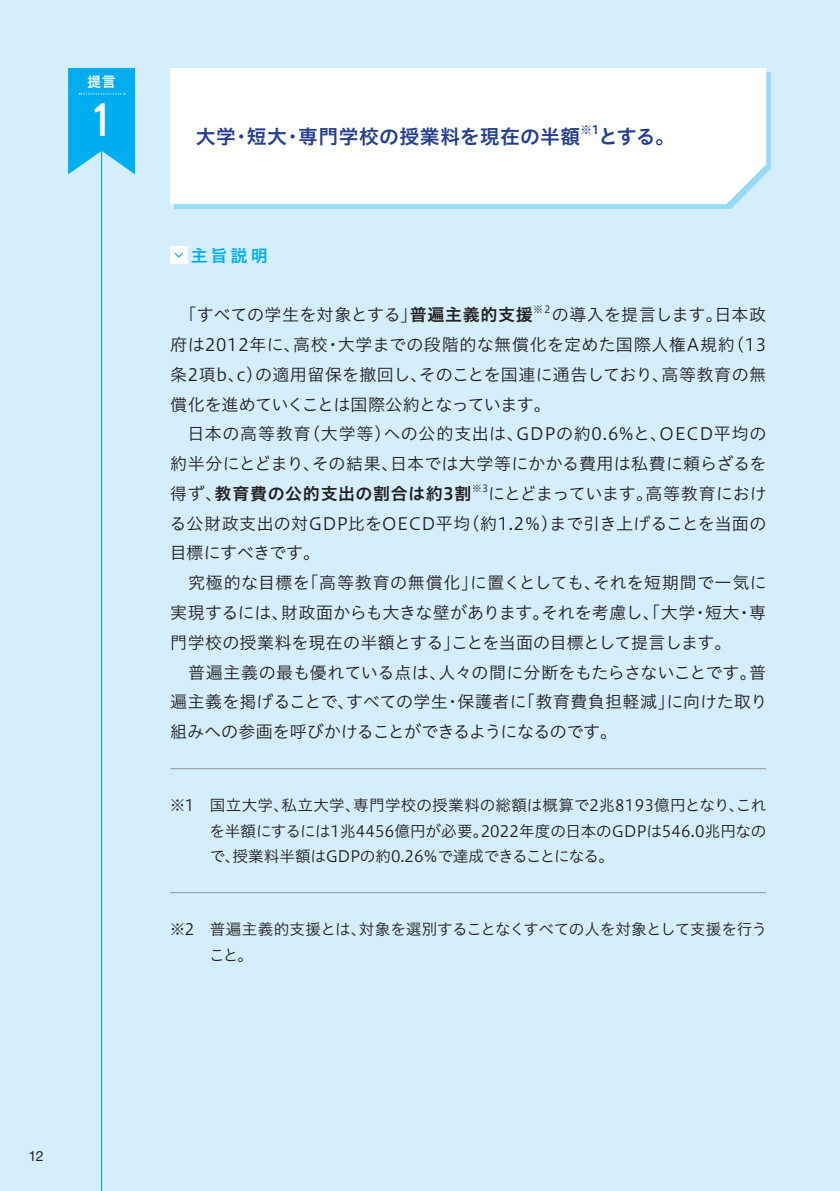
<style>
.page{position:relative;width:840px;height:1191px;background:#fff}
.page>*{position:absolute;margin:0;border:0;box-sizing:border-box;transform-origin:0 0}
.t1{font:500 48.2px "Brandon Grotesque";color:#fff}
.t2{font:19.8px "Hiragino UD Sans Std N W6";letter-spacing:.025em;color:#253f8e}
.t3{font:17px/29.8px "Hiragino UD Sans Std N W3";letter-spacing:.01em;color:#231f20}
.t4{font:17px "Hiragino UD Sans Std N W6";letter-spacing:.035em;color:#231f20}
.t5{font:17px "Hiragino UD Sans Std N W6";color:#00aeef}
.t6{font:15.6px/25.6px "Hiragino UD Sans Std N W3";letter-spacing:-.01em;color:#231f20;text-align:justify}
.t7{font:14.2px "Hiragino UD Sans Std N W6";color:#fff}
.t8{font:14.2px "Helvetica Neue";color:#231f20}
.t9{font:11.6px "Hiragino UD Sans Std N W6";color:#253f8e}
.t10{font:10px "Hiragino UD Sans Std N W3";color:#231f20}
.s1{font-family:"Hiragino UD Sans Std N W6"}
.s2{font-family:"Hiragino UD Sans Std N W3"}
</style>
<div class="page">
<div style="left:0;top:0;width:839px;height:1191px;background:#d4effb"></div>
<div style="left:174px;top:72px;width:595px;height:136px;background:#00aeef;opacity:.3"></div>
<div style="left:170px;top:68px;width:595px;height:136px;background:#fff"></div>
<div style="left:170px;top:247px;width:17px;height:17px;background:#fff"></div>
<svg style="left:174px;top:253px;width:9px;height:5px"></svg>
<svg style="left:68px;top:68px;width:67px;height:106px;background:#17b5f0"></svg>
<hr style="left:101px;top:146px;width:1px;height:1045px;background:#00aeef">
<hr style="left:170px;top:768px;width:595px;height:1px;background:#939598">
<hr style="left:170px;top:892px;width:595px;height:1px;background:#939598">
<p class="t7" style="left:87px;top:71px;width:30px">提言</p>
<h1 class="t1" style="left:93px;top:86px;width:18px">1</h1>
<p class="t2" style="left:196px;top:121px;width:386px">大学・短大・専門学校の授業料を現在の半額</p>
<p class="t9" style="left:580px;top:121px;width:20px">※1</p>
<p class="t2" style="left:597px;top:121px;width:78px">とする。</p>
<p class="t5" style="left:190px;top:242px;width:79px">主旨説明</p>
<p class="t3" style="left:170px;top:299px;width:364px">　「すべての学生を対象とする」<span class="s1">普遍主義的支援</span></p>
<p class="t10" style="left:533px;top:301px;width:21px">※２</p>
<p class="t3" style="left:170px;top:299px;width:597px;text-indent:381px">の導入を提言します。日本政府は2012年に、高校・大学までの段階的な無償化を定めた国際人権A規約（13条2項b、c）の適用留保を撤回し、そのことを国連に通告しており、高等教育の無償化を進めていくことは国際公約となっています。<br>　日本の高等教育（大学等）への公的支出は、GDPの約0.6%と、OECD平均の約半分にとどまり、その結果、日本では大学等にかかる費用は私費に頼らざるを</p>
<p class="t4" style="left:170px;top:480px;width:303px"><span class="s2">得ず、</span>教育費の公的支出の割合は約3割</p>
<p class="t10" style="left:471px;top:480px;width:18px">※3</p>
<p class="t3" style="left:169px;top:477px;width:599px;text-indent:318px">にとどまっています。高等教育における公財政支出の対GDP比をOECD平均（約1.2％）まで引き上げることを当面の目標にすべきです。<br>　究極的な目標を「高等教育の無償化」に置くとしても、それを短期間で一気に実現するには、財政面からも大きな壁があります。それを考慮し、「大学・短大・専門学校の授業料を現在の半額とする」ことを当面の目標として提言します。<br>　普遍主義の最も優れている点は、人々の間に分断をもたらさないことです。普遍主義を掲げることで、すべての学生・保護者に「教育費負担軽減」に向けた取り組みへの参画を呼びかけることができるようになるのです。</p>
<p class="t6" style="left:209px;top:791px;width:558px;text-indent:-40px">※1 国立大学、私立大学、専門学校の授業料の総額は概算で2兆8193億円となり、これを半額にするには1兆4456億円が必要。2022年度の日本のGDPは546.0兆円なので、授業料半額はGDPの約0.26％で達成できることになる。</p>
<p class="t6" style="left:209px;top:915px;width:559px;text-indent:-39px">※2 普遍主義的支援とは、対象を選別することなくすべての人を対象として支援を行うこと。</p>
<p class="t8" style="left:28px;top:1145px;width:17px">12</p>
</div>
